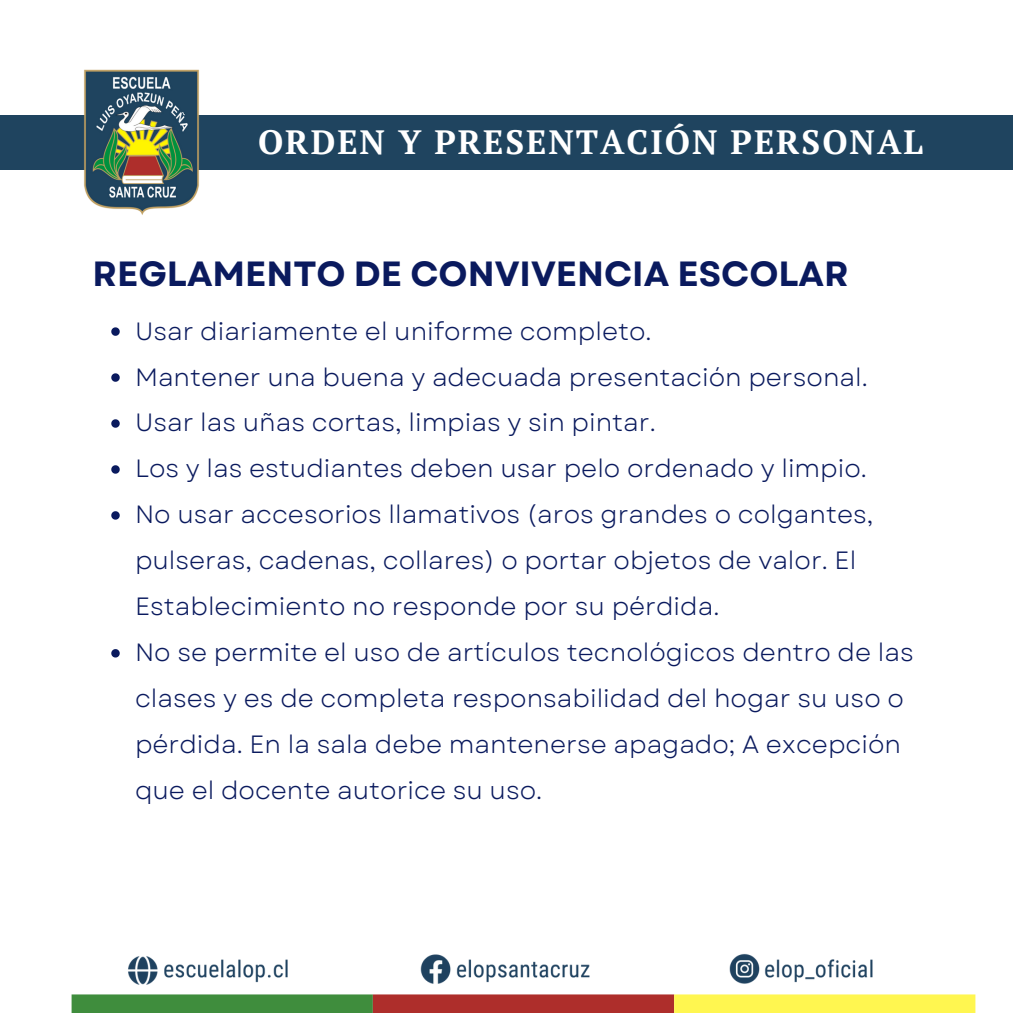
<style>
.page{position:relative;width:1013px;height:1013px;background:#fff}
.page>*{position:absolute;margin:0;border:0;box-sizing:border-box;transform-origin:0 0}
.t1{font:700 35px "Garet";color:#0a1a5e}
.t2{font:700 33.62px "PT Serif";letter-spacing:.06em;color:#fff}
.t3{font:25px/46px "Garet";color:#0a1a5e}
</style>
<div class="page">
<div style="left:0;top:115px;width:1012px;height:55px;background:#1f445f"></div>
<img style="left:84px;top:69px;width:115px;height:146px">
<div style="left:72px;top:994px;width:301px;height:18px;background:#3f8d3d"></div>
<div style="left:373px;top:994px;width:301px;height:18px;background:#ae2e2b"></div>
<div style="left:674px;top:994px;width:301px;height:18px;background:#fff650"></div>
<img style="left:128px;top:953px;width:745px;height:32px">
<svg style="left:111px;top:327px;width:9px;height:9px"></svg>
<svg style="left:111px;top:373px;width:9px;height:9px"></svg>
<svg style="left:111px;top:419px;width:9px;height:9px"></svg>
<svg style="left:111px;top:465px;width:9px;height:8px"></svg>
<svg style="left:111px;top:511px;width:9px;height:8px"></svg>
<svg style="left:111px;top:649px;width:9px;height:8px"></svg>
<p class="t2" style="left:258px;top:119px;width:666px">ORDEN Y PRESENTACIÓN PERSONAL</p>
<p class="t1" style="left:92px;top:248px;width:757px">REGLAMENTO DE CONVIVENCIA ESCOLAR</p>
<h1 class="t3" style="left:135px;top:308px;width:518px">Usar diariamente el uniforme completo.</h1>
<h1 class="t3" style="left:135px;top:354px;width:734px">Mantener una buena y adecuada presentación personal.</h1>
<p class="t3" style="left:135px;top:400px;width:522px">Usar las uñas cortas, limpias y sin pintar.</p>
<p class="t3" style="left:135px;top:446px;width:733px">Los y las estudiantes deben usar pelo ordenado y limpio.</p>
<p class="t3" style="left:135px;top:492px;width:739px">No usar accesorios llamativos (aros grandes o colgantes, pulseras, cadenas, collares) o portar objetos de valor. El<br>Establecimiento no responde por su pérdida.</p>
<p class="t3" style="left:135px;top:629px;width:780px">No se permite el uso de artículos tecnológicos dentro de las clases y es de completa responsabilidad del hogar su uso o pérdida. En la sala debe mantenerse apagado; A excepción que el docente autorice su uso.</p>
</div>
